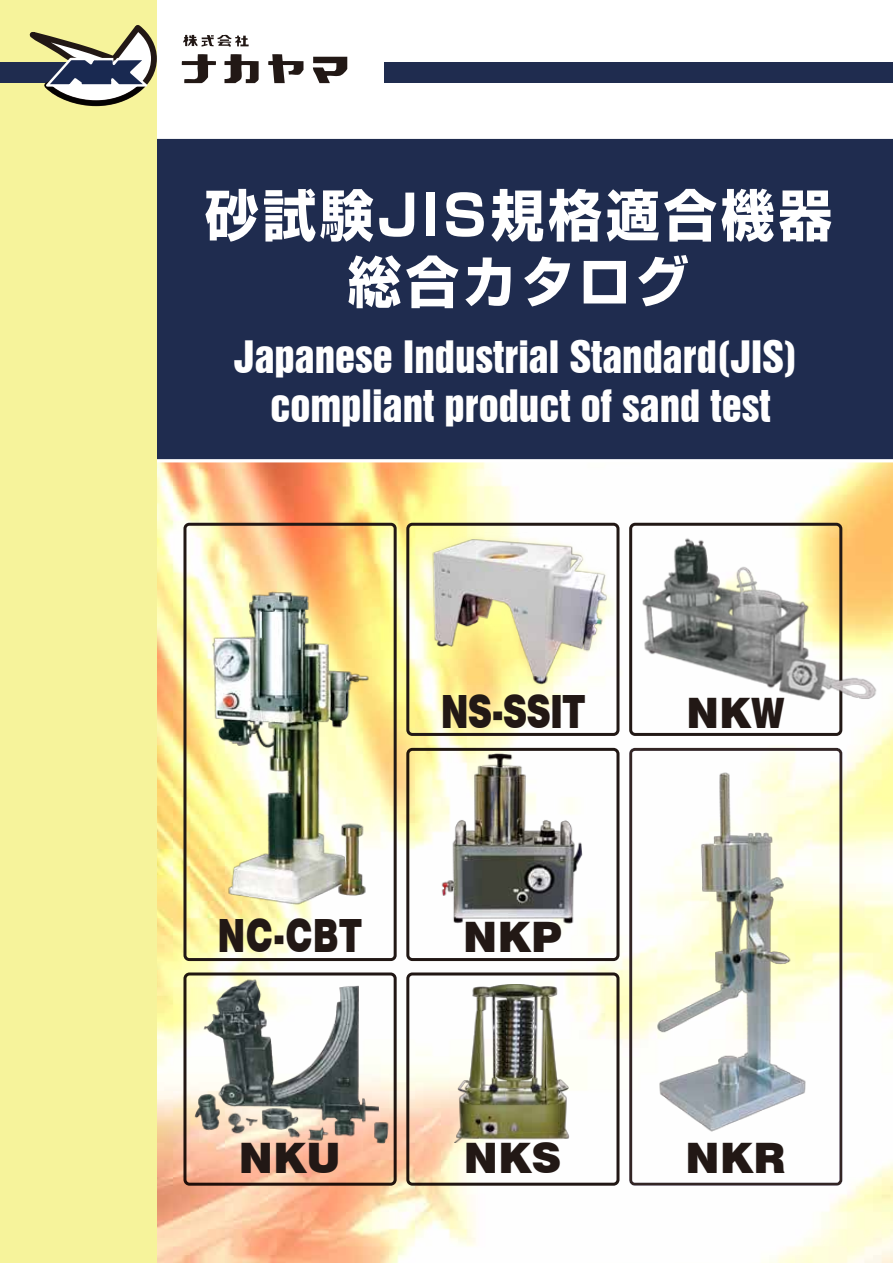
<style>
.page{position:relative;width:893px;height:1263px;background:#fff}
.page>*{position:absolute;margin:0;border:0;box-sizing:border-box;transform-origin:0 0}
.t1{font:700 55.5px/66.6px "Shin Go Pro";letter-spacing:.075em;color:#fff;text-align:center;scale:.96 1}
.t2{font:900 45.9px "Swiss 721 BT";letter-spacing:-.025em;color:#221815;scale:.75 1}
.t3{font:900 42px "Swiss 721 BT";letter-spacing:.01em;color:#221815}
.t4{font:900 42px "Swiss 721 BT";letter-spacing:.01em;color:#221815;scale:.95 1}
.t5{font:40.95px/49.2px "Swiss 921 BT Regular A";color:#fff;text-align:center}
</style>
<div class="page">
<img style="left:156px;top:462px;width:737px;height:801px">
<div style="left:183px;top:523px;width:214px;height:438px;border:3px solid #221815;border-radius:4px"></div>
<div style="left:629px;top:748px;width:213px;height:438px;border:3px solid #cad0ea;border-radius:4px"></div>
<div style="left:406px;top:523px;width:213px;height:213px;border:3px solid #221815;border-radius:5px"></div>
<svg style="left:408px;top:974px;width:210px;height:210px"></svg>
<div style="left:406px;top:972px;width:213px;height:214px;border:3px solid #221815;border-radius:5px"></div>
<div style="left:629px;top:523px;width:213px;height:213px;border:3px solid #221815;border-radius:5px"></div>
<svg style="left:408px;top:749px;width:210px;height:210px"></svg>
<div style="left:406px;top:748px;width:213px;height:213px;border:3px solid #221815;border-radius:5px"></div>
<svg style="left:185px;top:974px;width:210px;height:210px;background:#fcc7a9"></svg>
<div style="left:183px;top:972px;width:214px;height:214px;border:3px solid #221815;border-radius:5px"></div>
<div style="left:156px;top:136px;width:737px;height:326px;background:#1f2c4f"></div>
<img style="left:431px;top:741px;width:164px;height:186px">
<img style="left:653px;top:764px;width:158px;height:373px">
<img style="left:193px;top:979px;width:197px;height:164px">
<img style="left:427px;top:533px;width:185px;height:157px">
<img style="left:424px;top:538px;width:184px;height:147px">
<img style="left:206px;top:586px;width:168px;height:324px">
<img style="left:626px;top:529px;width:260px;height:184px">
<div style="left:0;top:0;width:156px;height:1263px;background:#f6f39b"></div>
<div style="left:384px;top:63px;width:509px;height:20px;background:#1f2c4f"></div>
<div style="left:0;top:63px;width:129px;height:20px;background:#1f2c4f"></div>
<svg style="left:15px;top:20px;width:142px;height:89px"></svg>
<svg style="left:313px;top:57px;width:34px;height:26px"></svg>
<svg style="left:182px;top:54px;width:34px;height:29px"></svg>
<svg style="left:224px;top:54px;width:35px;height:29px"></svg>
<svg style="left:268px;top:54px;width:35px;height:29px"></svg>
<svg style="left:183px;top:35px;width:66px;height:12px"></svg>
<img style="left:454px;top:984px;width:117px;height:158px">
<h1 class="t1" style="left:205px;top:176px;width:655px">砂試験JIS規格適合機器総合カタログ</h1>
<p class="t5" style="left:234px;top:331px;width:565px">Japanese Industrial Standard(JIS) compliant product of sand test</p>
<p class="t2" style="left:218px;top:908px;width:194px">NC-CBT</p>
<p class="t3" style="left:239px;top:1133px;width:104px">NKU</p>
<p class="t2" style="left:441px;top:683px;width:194px">NS-SSIT</p>
<p class="t3" style="left:463px;top:912px;width:100px">NKP</p>
<p class="t3" style="left:464px;top:1133px;width:99px">NKS</p>
<p class="t4" style="left:686px;top:687px;width:105px">NKW</p>
<p class="t3" style="left:686px;top:1133px;width:101px">NKR</p>
</div>
